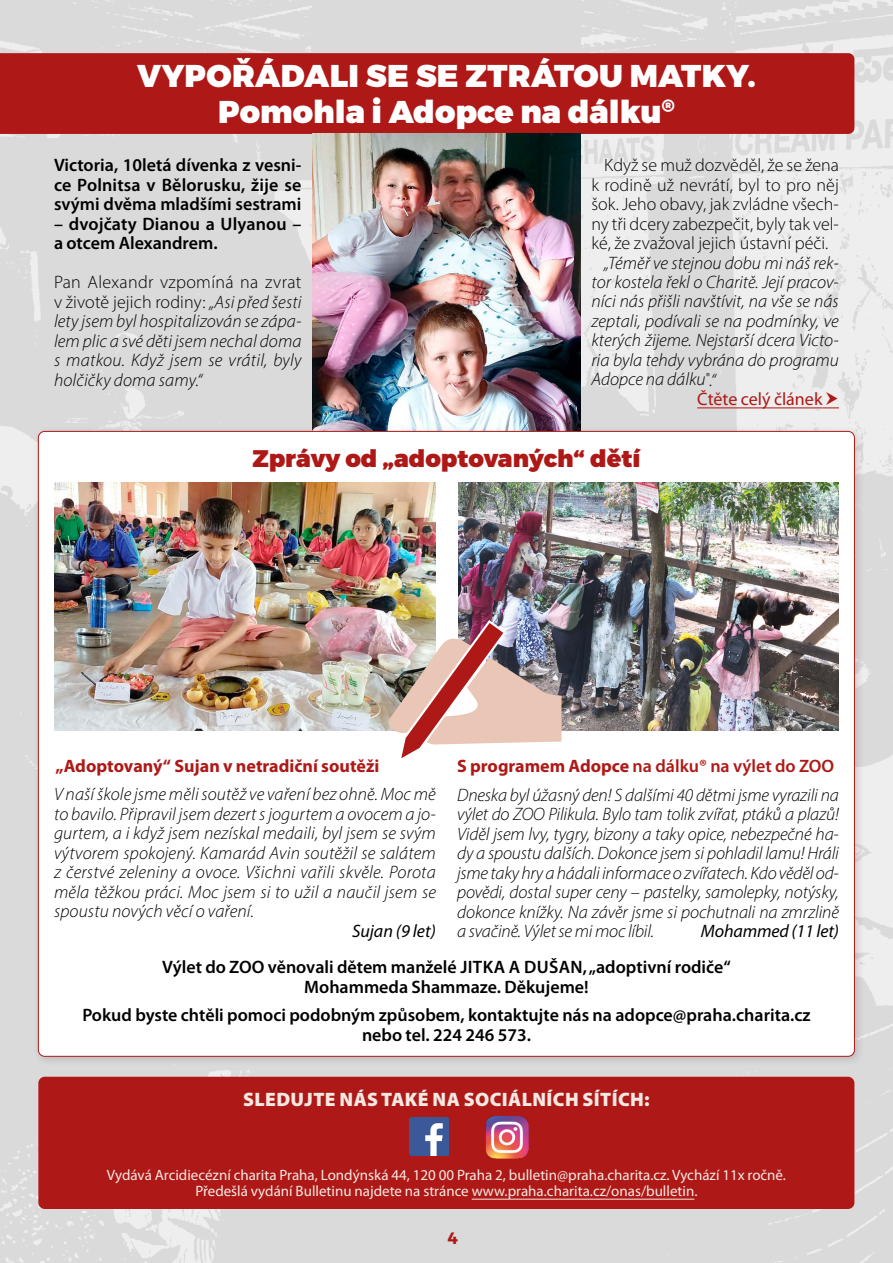
<style>
.page{position:relative;width:893px;height:1263px;background:#fff}
.page>*{position:absolute;margin:0;border:0;box-sizing:border-box;transform-origin:0 0}
.t1{font:900 31.5px/36px "Montserrat";color:#fff;text-align:center}
.t2{font:900 24px "Montserrat";color:#ae1917}
.t3{font:900 19.5px "Myriad Pro";letter-spacing:.02em;color:#f7e8e2}
.t4{font:italic 300 18px/19.5px "Myriad Pro";color:#000;text-align:justify}
.t5{font:600 18px/19.5px "Myriad Pro";color:#000;text-align:center}
.t6{font:300 18px/19.5px "Myriad Pro";color:#000;text-align:justify}
.t7{font:700 18px "Myriad Pro";color:#ae1917}
.t8{font:italic 18px "Myriad Pro";letter-spacing:-.01em;color:#000}
.t9{font:18px "Myriad Pro";color:#ae1917}
.t10{font:700 16.5px "Montserrat";color:#ae1917}
.t11{font:15px/16.5px "Myriad Pro";color:#f7e8e2;text-align:center}
.s1{font-style:normal}
.s2{font-weight:700;font-style:normal;color:#ae1917}
.s3{font-weight:600;font-style:normal;color:#ae1917}
</style>
<div class="page">
<img style="left:0;top:0;width:893px;height:1263px">
<div style="left:312px;top:0;width:269px;height:1263px;background:#dadada"></div>
<div style="left:38px;top:1077px;width:816px;height:132px;background:#ae1917;border-radius:6px"></div>
<hr style="left:472px;top:1199px;width:222px;height:1px;background:#f7e8e2">
<img style="left:409px;top:1117px;width:39px;height:39px">
<img style="left:486px;top:1116px;width:42px;height:42px">
<div style="left:0;top:53px;width:854px;height:81px;background:#ae1917"></div>
<img style="left:312px;top:134px;width:269px;height:291px">
<hr style="left:697px;top:407px;width:125px;height:1px;background:#ae1917">
<div style="left:32px;top:425px;width:833px;height:642px;background:#000;opacity:.15"></div>
<div style="left:38px;top:431px;width:816px;height:625px;background:#fff;border-radius:6px"></div>
<img style="left:458px;top:482px;width:381px;height:249px">
<img style="left:54px;top:482px;width:382px;height:249px">
<img style="left:383px;top:618px;width:178px;height:140px">
<svg style="left:822px;top:392px;width:17px;height:16px"></svg>
<h1 class="t1" style="left:137px;top:59px;width:620px">VYPOŘÁDALI SE SE ZTRÁTOU MATKY.<br>Pomohla i Adopce na dálku<sup>®</sup></h1>
<p class="t5" style="left:54px;top:155px;width:249px;text-align:justify">Victoria, 10letá dívenka z vesni&shy;ce Polnitsa v Bělorusku, žije se svými dvěma mladšími sestrami</p>
<p class="t5" style="left:54px;top:213px;width:249px;text-align:left">– dvojčaty Dianou a Ulyanou – a otcem Alexandrem.</p>
<p class="t4" style="left:54px;top:272px;width:249px"><span class="s1">Pan Alexandr vzpomíná na zvrat v životě jejich rodiny:</span> „Asi před šesti lety jsem byl hospitalizován se zápa&shy;lem plic a své děti jsem nechal doma s matkou. Když jsem se vrátil, byly holčičky doma samy.“</p>
<p class="t6" style="left:591px;top:155px;width:249px;text-indent:13px">Když se muž dozvěděl, že se žena k rodině už nevrátí, byl to pro něj šok. Jeho obavy, jak zvládne všech&shy;ny tři dcery zabezpečit, byly tak vel&shy;ké, že zvažoval jejich ústavní péči.</p>
<p class="t4" style="left:604px;top:253px;width:236px">„Téměř ve stejnou dobu mi náš rek-</p>
<p class="t4" style="left:591px;top:272px;width:249px">tor kostela řekl o Charitě. Její pracov-</p>
<p class="t4" style="left:591px;top:292px;width:249px">níci nás přišli navštívit, na vše se nás</p>
<p class="t4" style="left:591px;top:311px;width:249px">zeptali, podívali se na podmínky, ve</p>
<p class="t4" style="left:591px;top:331px;width:249px">kterých žijeme. Nejstarší dcera Victo-</p>
<p class="t4" style="left:591px;top:350px;width:249px">ria byla tehdy vybrána do programu</p>
<p class="t4" style="left:591px;top:370px;width:126px">Adopce na dálku<sup>®</sup>.“</p>
<p class="t9" style="left:697px;top:388px;width:127px">Čtěte celý článek</p>
<h2 class="t2" style="left:252px;top:443px;width:390px">Zprávy od „adoptovaných“ dětí</h2>
<p class="t7" style="left:56px;top:754px;width:325px">„Adoptovaný“ Sujan v netradiční soutěži</p>
<p class="t4" style="left:54px;top:784px;width:384px">V naší škole jsme měli soutěž ve vaření bez ohně. Moc mě to bavilo. Připravil jsem dezert s jogurtem a ovocem a jo&shy;gurtem, a i když jsem nezískal medaili, byl jsem se svým výtvorem spokojený. Kamarád Avin soutěžil se salátem z čerstvé zeleniny a ovoce. Všichni vařili skvěle. Porota měla těžkou práci. Moc jsem si to užil a naučil jsem se spoustu nových věcí o vaření.</p>
<p class="t8" style="left:352px;top:920px;width:85px">Sujan (9 let)</p>
<p class="t5" style="left:162px;top:957px;width:570px">Výlet do ZOO věnovali dětem manželé JITKA A DUŠAN, „adoptivní rodiče“<br>Mohammeda Shammaze. Děkujeme!</p>
<p class="t5" style="left:82px;top:1005px;width:730px">Pokud byste chtěli pomoci podobným způsobem, kontaktujte nás na adopce@praha.charita.cz nebo tel. 224 246 573.</p>
<p class="t4" style="left:457px;top:752px;width:383px;line-height:28.5px"><span class="s2">S programem Adopce</span> <span class="s3">na dálku® na výlet do ZOO<br></span>Dneska byl úžasný den! S dalšími 40 dětmi jsme vyrazili na</p>
<p class="t4" style="left:457px;top:804px;width:383px">výlet do ZOO Pilikula. Bylo tam tolik zvířat, ptáků a plazů!<br>Viděl jsem lvy, tygry, bizony a taky opice, nebezpečné ha&shy;dy a spoustu dalších. Dokonce jsem si pohladil lamu! Hráli jsme taky hry a hádali informace o zvířatech. Kdo věděl od&shy;povědi, dostal super ceny – pastelky, samolepky, notýsky, dokonce knížky. Na závěr jsme si pochutnali na zmrzlině a svačině. Výlet se mi moc líbil.</p>
<p class="t8" style="left:701px;top:920px;width:140px">Mohammed (11 let)</p>
<p class="t3" style="left:243px;top:1087px;width:408px">SLEDUJTE NÁS TAKÉ NA SOCIÁLNÍCH SÍTÍCH:</p>
<p class="t11" style="left:107px;top:1166px;width:681px">Vydává Arcidiecézní charita Praha, Londýnská 44, 120 00 Praha 2, bulletin@praha.charita.cz. Vychází 11x ročně.<br>Předešlá vydání Bulletinu najdete na stránce www.praha.charita.cz/onas/bulletin.</p>
<p class="t10" style="left:448px;top:1228px;width:12px">4</p>
</div>
